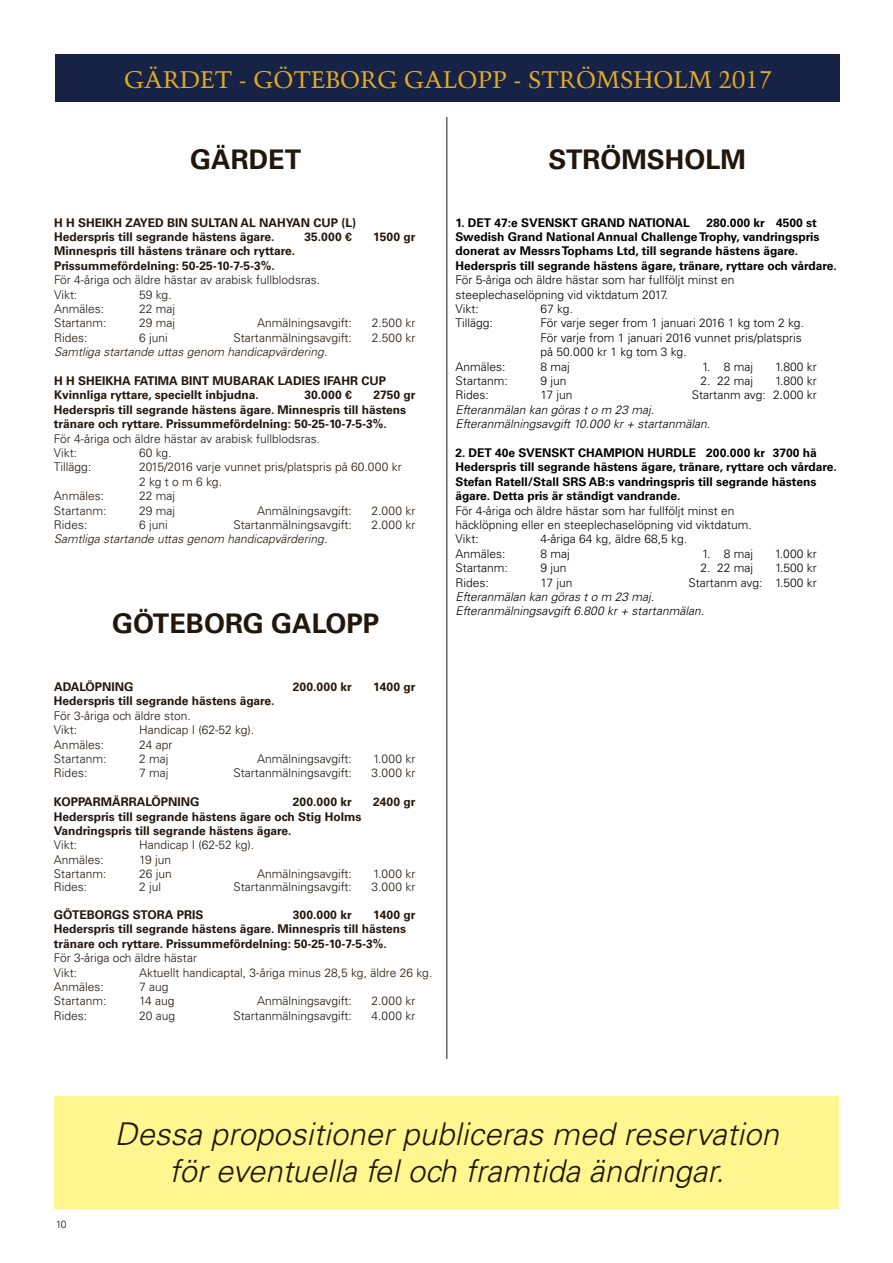
<style>
.page{position:relative;width:893px;height:1263px;background:#fff}
.page>*{position:absolute;margin:0;border:0;box-sizing:border-box;transform-origin:0 0}
.t1{font:italic 300 31.35px/37.7px "Univers LT Std";color:#22170d;text-align:center}
.t2{font:700 27px "Univers LT Std";color:#22170d}
.t3{font:24px "Trump Mediaeval LT Std";color:#e1aa22}
.t4{font:300 12px/14.4px "Univers LT Std";color:#22170d}
.t5{font:700 12px/14.4px "Univers LT Std";color:#22170d}
.t6{font:300 12px/14.4px "Univers LT Std";color:#000}
.t7{font:700 12px/14.4px "Univers LT Std";color:#000}
.t8{font:italic 300 12px/14.4px "Univers LT Std";color:#000}
.t9{font:italic 300 12px "Univers LT Std";color:#22170d}
.t10{font:300 10.5px "Univers LT Std";color:#22170d}
</style>
<div class="page">
<hr style="left:446px;top:117px;width:1px;height:942px;background:#22170d">
<div style="left:55px;top:54px;width:785px;height:47px;background:#172247"></div>
<div style="left:54px;top:1096px;width:785px;height:113px;background:#fff690"></div>
<h3 class="t3" style="left:124px;top:65px;width:649px">GÄRDET - GÖTEBORG GALOPP - STRÖMSHOLM 2017</h3>
<h2 class="t2" style="left:190px;top:144px;width:112px">GÄRDET</h2>
<p class="t5" style="left:54px;top:215px;width:304px">H H SHEIKH ZAYED BIN SULTAN AL NAHYAN CUP (L)<br>Hederspris till segrande hästens ägare.</p>
<p class="t5" style="left:304px;top:230px;width:49px">35.000 €</p>
<p class="t5" style="left:373px;top:230px;width:44px">1500 gr</p>
<p class="t5" style="left:54px;top:244px;width:243px">Minnespris till hästens tränare och ryttare.<br>Prissummefördelning: 50-25-10-7-5-3%.</p>
<p class="t4" style="left:54px;top:273px;width:268px">För 4-åriga och äldre hästar av arabisk fullblodsras.<br>Vikt:</p>
<p class="t4" style="left:139px;top:287px;width:34px">59 kg.</p>
<p class="t4" style="left:54px;top:301px;width:52px">Anmäles:</p>
<p class="t4" style="left:139px;top:301px;width:38px">22 maj</p>
<p class="t4" style="left:54px;top:316px;width:54px">Startanm:</p>
<p class="t4" style="left:139px;top:316px;width:38px">29 maj</p>
<p class="t4" style="left:257px;top:316px;width:96px">Anmälningsavgift:</p>
<p class="t4" style="left:372px;top:316px;width:45px">2.500 kr</p>
<p class="t4" style="left:54px;top:330px;width:35px">Rides:</p>
<p class="t4" style="left:139px;top:330px;width:30px">6 juni</p>
<p class="t4" style="left:233px;top:330px;width:120px">Startanmälningsavgift:</p>
<p class="t4" style="left:372px;top:330px;width:45px">2.500 kr</p>
<p class="t9" style="left:54px;top:345px;width:275px">Samtliga startande uttas genom handicapvärdering.</p>
<p class="t5" style="left:54px;top:374px;width:334px">H H SHEIKHA FATIMA BINT MUBARAK LADIES IFAHR CUP<br>Kvinnliga ryttare, speciellt inbjudna.</p>
<p class="t5" style="left:54px;top:388px;width:363px;text-indent:319px">2750 gr<br>Hederspris till segrande hästens ägare. Minnespris till hästens tränare och ryttare. Prissummefördelning: 50-25-10-7-5-3%.</p>
<p class="t4" style="left:54px;top:431px;width:268px">För 4-åriga och äldre hästar av arabisk fullblodsras.<br>Vikt:</p>
<p class="t5" style="left:304px;top:388px;width:49px">30.000 €</p>
<p class="t4" style="left:139px;top:445px;width:34px">60 kg.</p>
<p class="t4" style="left:54px;top:460px;width:39px">Tillägg:</p>
<p class="t4" style="left:139px;top:460px;width:264px">2015/2016 varje vunnet pris/platspris på 60.000 kr<br>2 kg t o m 6 kg.</p>
<p class="t4" style="left:54px;top:489px;width:52px">Anmäles:</p>
<p class="t4" style="left:139px;top:489px;width:38px">22 maj</p>
<p class="t4" style="left:54px;top:503px;width:54px">Startanm:</p>
<p class="t4" style="left:139px;top:503px;width:38px">29 maj</p>
<p class="t4" style="left:257px;top:503px;width:96px">Anmälningsavgift:</p>
<p class="t4" style="left:372px;top:503px;width:45px">2.000 kr</p>
<p class="t4" style="left:54px;top:517px;width:35px">Rides:</p>
<p class="t4" style="left:139px;top:517px;width:30px">6 juni</p>
<p class="t4" style="left:233px;top:517px;width:120px">Startanmälningsavgift:</p>
<p class="t4" style="left:372px;top:517px;width:45px">2.000 kr</p>
<p class="t9" style="left:54px;top:532px;width:275px">Samtliga startande uttas genom handicapvärdering.</p>
<h2 class="t2" style="left:112px;top:608px;width:269px">GÖTEBORG GALOPP</h2>
<p class="t5" style="left:54px;top:680px;width:81px">ADALÖPNING</p>
<p class="t5" style="left:293px;top:680px;width:60px">200.000 kr</p>
<p class="t5" style="left:373px;top:680px;width:44px">1400 gr</p>
<p class="t5" style="left:54px;top:694px;width:222px">Hederspris till segrande hästens ägare.</p>
<p class="t4" style="left:54px;top:708px;width:138px">För 3-åriga och äldre ston.<br>Vikt:</p>
<p class="t4" style="left:139px;top:723px;width:117px">Handicap I (62-52 kg).</p>
<p class="t4" style="left:54px;top:737px;width:52px">Anmäles:</p>
<p class="t4" style="left:139px;top:737px;width:35px">24 apr</p>
<p class="t4" style="left:54px;top:751px;width:54px">Startanm:</p>
<p class="t4" style="left:139px;top:751px;width:31px">2 maj</p>
<p class="t4" style="left:257px;top:751px;width:96px">Anmälningsavgift:</p>
<p class="t4" style="left:373px;top:751px;width:44px">1.000 kr</p>
<p class="t4" style="left:54px;top:766px;width:35px">Rides:</p>
<p class="t4" style="left:139px;top:766px;width:31px">7 maj</p>
<p class="t4" style="left:233px;top:766px;width:120px">Startanmälningsavgift:</p>
<p class="t4" style="left:372px;top:766px;width:45px">3.000 kr</p>
<p class="t5" style="left:54px;top:795px;width:68px">KOPPARMÄRR</p>
<p class="t5" style="left:137px;top:795px;width:64px">ALÖPNING</p>
<p class="t5" style="left:293px;top:795px;width:60px">200.000 kr</p>
<p class="t5" style="left:373px;top:795px;width:44px">2400 gr</p>
<p class="t5" style="left:54px;top:809px;width:309px">Hederspris till segrande hästens ägare och Stig Holms<br>Vandringspris till segrande hästens ägare.</p>
<p class="t4" style="left:54px;top:838px;width:25px">Vikt:</p>
<p class="t4" style="left:139px;top:838px;width:117px">Handicap I (62-52 kg).</p>
<p class="t4" style="left:54px;top:852px;width:52px">Anmäles:</p>
<p class="t4" style="left:139px;top:852px;width:34px">19 jun</p>
<p class="t4" style="left:54px;top:867px;width:54px">Startanm:</p>
<p class="t4" style="left:139px;top:867px;width:34px">26 jun</p>
<p class="t4" style="left:257px;top:867px;width:96px">Anmälningsavgift:</p>
<p class="t4" style="left:373px;top:867px;width:44px">1.000 kr</p>
<p class="t4" style="left:54px;top:880px;width:35px">Rides:</p>
<p class="t4" style="left:139px;top:880px;width:24px">2 jul</p>
<p class="t4" style="left:233px;top:880px;width:120px">Startanmälningsavgift:</p>
<p class="t4" style="left:372px;top:880px;width:45px">3.000 kr</p>
<p class="t5" style="left:54px;top:908px;width:151px">GÖTEBORGS STORA PRIS</p>
<p class="t5" style="left:293px;top:908px;width:60px">300.000 kr</p>
<p class="t5" style="left:54px;top:908px;width:363px;text-indent:319px">1400 gr<br>Hederspris till segrande hästens ägare. Minnespris till hästens tränare och ryttare. Prissummefördelning: 50-25-10-7-5-3%.</p>
<p class="t4" style="left:54px;top:951px;width:145px">För 3-åriga och äldre hästar<br>Vikt:</p>
<p class="t4" style="left:139px;top:965px;width:295px">Aktuellt handicaptal, 3-åriga minus 28,5 kg, äldre 26 kg.</p>
<p class="t4" style="left:54px;top:979px;width:52px">Anmäles:</p>
<p class="t4" style="left:139px;top:979px;width:31px">7 aug</p>
<p class="t4" style="left:54px;top:994px;width:54px">Startanm:</p>
<p class="t4" style="left:139px;top:994px;width:37px">14 aug</p>
<p class="t4" style="left:257px;top:994px;width:96px">Anmälningsavgift:</p>
<p class="t4" style="left:372px;top:994px;width:45px">2.000 kr</p>
<p class="t4" style="left:54px;top:1008px;width:35px">Rides:</p>
<p class="t4" style="left:139px;top:1008px;width:38px">20 aug</p>
<p class="t4" style="left:233px;top:1008px;width:120px">Startanmälningsavgift:</p>
<p class="t4" style="left:372px;top:1008px;width:45px">4.000 kr</p>
<h2 class="t2" style="left:549px;top:144px;width:199px">STRÖMSHOLM</h2>
<p class="t7" style="left:455px;top:215px;width:236px">1. DET 47:e SVENSKT GRAND NATIONAL</p>
<p class="t7" style="left:455px;top:215px;width:383px;text-indent:251px">280.000 kr 4500 st Swedish Grand National Annual Challenge Trophy, vandringspris donerat av Messrs Tophams Ltd, till segrande hästens ägare.<br>Hederspris till segrande hästens ägare, tränare, ryttare och vårdare.</p>
<p class="t6" style="left:455px;top:273px;width:280px">För 5-åriga och äldre hästar som har fullföljt minst en steeplechaselöpning vid viktdatum 2017.<br>Vikt:</p>
<p class="t6" style="left:541px;top:301px;width:34px">67 kg.</p>
<p class="t6" style="left:455px;top:316px;width:39px">Tillägg:</p>
<p class="t6" style="left:541px;top:316px;width:265px">För varje seger from 1 januari 2016 1 kg tom 2 kg.<br>För varje from 1 januari 2016 vunnet pris/platspris på 50.000 kr 1 kg tom 3 kg.</p>
<p class="t6" style="left:455px;top:359px;width:52px">Anmäles:</p>
<p class="t6" style="left:541px;top:359px;width:31px">8 maj</p>
<p class="t6" style="left:702px;top:359px;width:53px">1. 8 maj</p>
<p class="t6" style="left:775px;top:359px;width:43px">1.800 kr</p>
<p class="t6" style="left:455px;top:373px;width:54px">Startanm:</p>
<p class="t6" style="left:541px;top:373px;width:28px">9 jun</p>
<p class="t6" style="left:700px;top:373px;width:54px">2. 22 maj</p>
<p class="t6" style="left:775px;top:373px;width:43px">1.800 kr</p>
<p class="t6" style="left:455px;top:388px;width:35px">Rides:</p>
<p class="t6" style="left:540px;top:388px;width:33px">17 jun</p>
<p class="t6" style="left:692px;top:388px;width:127px">Startanm avg: 2.000 kr</p>
<p class="t8" style="left:455px;top:402px;width:256px">Efteranmälan kan göras t o m 23 maj.<br>Efteranmälningsavgift 10.000 kr + startanmälan.</p>
<p class="t7" style="left:455px;top:446px;width:383px">2. DET 40e SVENSKT CHAMPION HURDLE 200.000 kr 3700 hä Hederspris till segrande hästens ägare, tränare, ryttare och vårdare.<br>Stefan Ratell/Stall SRS AB:s vandringspris till segrande hästens ägare. Detta pris är ständigt vandrande.</p>
<p class="t6" style="left:455px;top:503px;width:298px">För 4-åriga och äldre hästar som har fullföljt minst en häcklöpning eller en steeplechaselöpning vid viktdatum.<br>Vikt:</p>
<p class="t6" style="left:540px;top:532px;width:148px">4-åriga 64 kg, äldre 68,5 kg.</p>
<p class="t6" style="left:455px;top:546px;width:52px">Anmäles:</p>
<p class="t6" style="left:540px;top:546px;width:31px">8 maj</p>
<p class="t6" style="left:702px;top:546px;width:53px">1. 8 maj</p>
<p class="t6" style="left:775px;top:546px;width:44px">1.000 kr</p>
<p class="t6" style="left:455px;top:561px;width:54px">Startanm:</p>
<p class="t6" style="left:541px;top:561px;width:28px">9 jun</p>
<p class="t6" style="left:700px;top:561px;width:54px">2. 22 maj</p>
<p class="t6" style="left:775px;top:561px;width:43px">1.500 kr</p>
<p class="t6" style="left:455px;top:575px;width:35px">Rides:</p>
<p class="t6" style="left:541px;top:575px;width:33px">17 jun</p>
<p class="t6" style="left:688px;top:575px;width:130px">Startanm avg: 1.500 kr</p>
<p class="t8" style="left:455px;top:590px;width:250px">Efteranmälan kan göras t o m 23 maj.<br>Efteranmälningsavgift 6.800 kr + startanmälan.</p>
<p class="t10" style="left:56px;top:1218px;width:12px">10</p>
<h1 class="t1" style="left:115px;top:1115px;width:666px">Dessa propositioner publiceras med reservation för eventuella fel och framtida ändringar.</h1>
</div>
